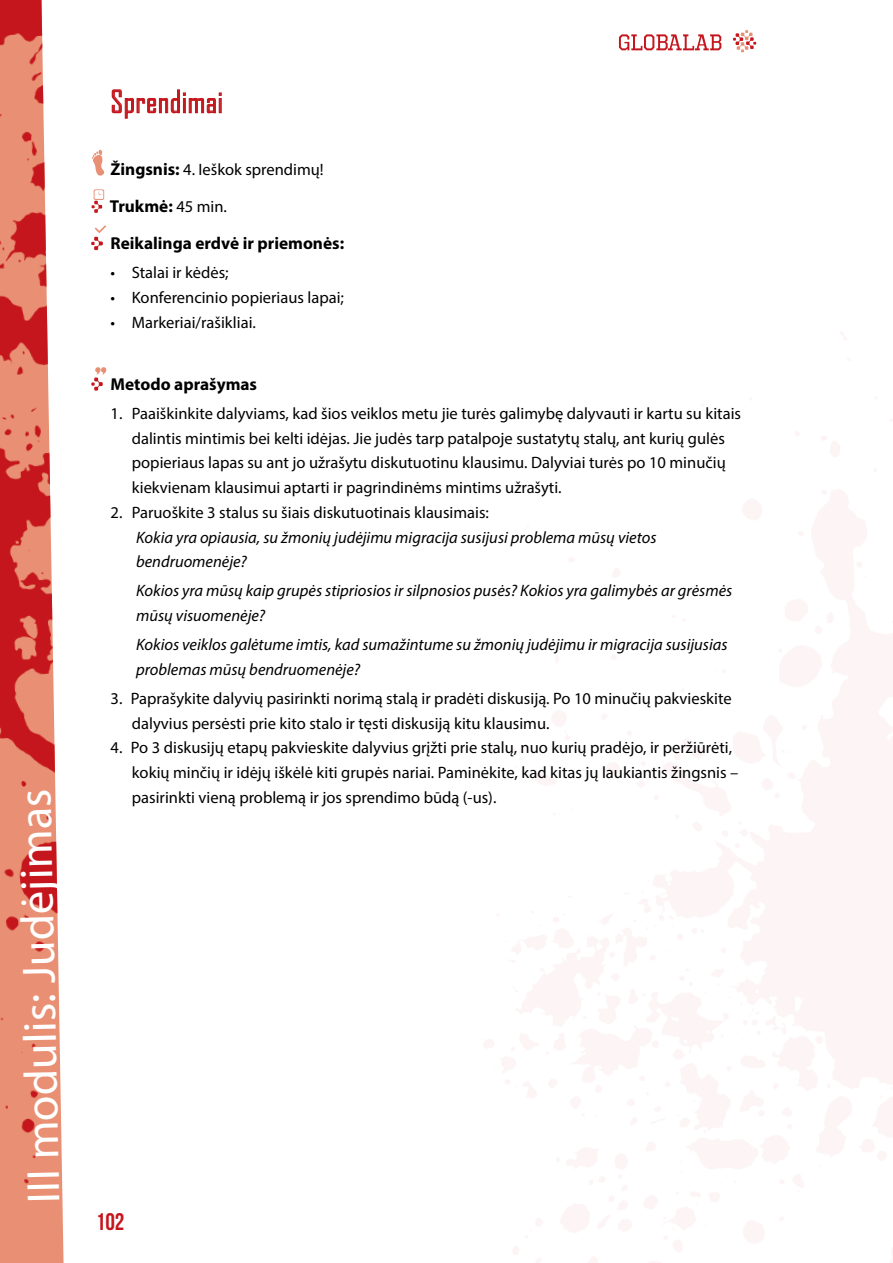
<style>
.page{position:relative;width:893px;height:1263px;background:#fff}
.page>*{position:absolute;margin:0;border:0;box-sizing:border-box;transform-origin:0 0}
.t1{font:46.65px "Myriad Pro";color:#fff}
.t2{font:30px "Agency FB";letter-spacing:.02em;color:#c4161c}
.t3{font:24px "Bebas Neue";color:#c4161c}
.t4{font:700 17.25px/37.2px "Myriad Pro";color:#000}
.t5{font:16.5px/24.8px "Myriad Pro";color:#000}
.t6{font:italic 16.5px/24.8px "Myriad Pro";color:#000}
.s1{font-weight:700;font-size:17.25px}
.s2{font-weight:400;font-size:16.5px}
</style>
<div class="page">
<svg style="left:619px;top:34px;width:102px;height:16px"></svg>
<svg style="left:733px;top:30px;width:23px;height:22px"></svg>
<svg style="left:0;top:0;width:64px;height:1263px;fill:#e98f73"></svg>
<svg style="left:484px;top:332px;width:409px;height:931px"></svg>
<svg style="left:111px;top:89px;width:111px;height:30px"></svg>
<div style="left:219px;top:98px;width:3px;height:15px;border:1px solid #c4161c"></div>
<svg style="left:92px;top:149px;width:13px;height:27px"></svg>
<svg style="left:92px;top:189px;width:12px;height:24px"></svg>
<svg style="left:91px;top:225px;width:15px;height:25px"></svg>
<svg style="left:91px;top:367px;width:16px;height:24px"></svg>
<h1 class="t1" style="left:14px;top:1203px;width:416px;rotate:-91deg">III modulis: Judėjimas</h1>
<h2 class="t2" style="left:111px;top:85px;width:114px">Sprendimai</h2>
<p class="t5" style="left:111px;top:157px;width:215px"><span class="s1">Žingsnis:</span> 4. Ieškok sprendimų!</p>
<p class="t4" style="left:110px;top:187px;width:236px">Trukmė: <span class="s2">45 min.<br></span>Reikalinga erdvė ir priemonės:</p>
<p class="t5" style="left:111px;top:260px;width:120px">• Stalai ir kėdės;</p>
<p class="t5" style="left:111px;top:285px;width:235px">• Konferencinio popieriaus lapai;</p>
<p class="t5" style="left:111px;top:310px;width:147px">• Markeriai/rašikliai.</p>
<p class="t4" style="left:111px;top:365px;width:148px">Metodo aprašymas</p>
<p class="t5" style="left:132px;top:401px;width:611px;text-indent:-21px">1. Paaiškinkite dalyviams, kad šios veiklos metu jie turės galimybę dalyvauti ir kartu su kitais dalintis mintimis bei kelti idėjas. Jie judės tarp patalpoje sustatytų stalų, ant kurių gulės popieriaus lapas su ant jo užrašytu diskutuotinu klausimu. Dalyviai turės po 10 minučių kiekvienam klausimui aptarti ir pagrindinėms mintims užrašyti.</p>
<p class="t5" style="left:111px;top:500px;width:380px">2. Paruoškite 3 stalus su šiais diskutuotinais klausimais:</p>
<p class="t6" style="left:136px;top:524px;width:522px">Kokia yra opiausia, su žmonių judėjimu migracija susijusi problema mūsų vietos bendruomenėje?</p>
<p class="t6" style="left:136px;top:578px;width:598px">Kokios yra mūsų kaip grupės stipriosios ir silpnosios pusės? Kokios yra galimybės ar grėsmės mūsų visuomenėje?</p>
<p class="t6" style="left:136px;top:632px;width:593px">Kokios veiklos galėtume imtis, kad sumažintume su žmonių judėjimu ir migracija susijusias problemas mūsų bendruomenėje?</p>
<p class="t5" style="left:132px;top:686px;width:601px;text-indent:-21px">3. Paprašykite dalyvių pasirinkti norimą stalą ir pradėti diskusiją. Po 10 minučių pakvieskite dalyvius persėsti prie kito stalo ir tęsti diskusiją kitu klausimu.</p>
<p class="t5" style="left:132px;top:735px;width:608px;text-indent:-21px">4. Po 3 diskusijų etapų pakvieskite dalyvius grįžti prie stalų, nuo kurių pradėjo, ir peržiūrėti, kokių minčių ir idėjų iškėlė kiti grupės nariai. Paminėkite, kad kitas jų laukiantis žingsnis – pasirinkti vieną problemą ir jos sprendimo būdą (-us).</p>
<h3 class="t3" style="left:96px;top:1208px;width:30px">102</h3>
</div>
